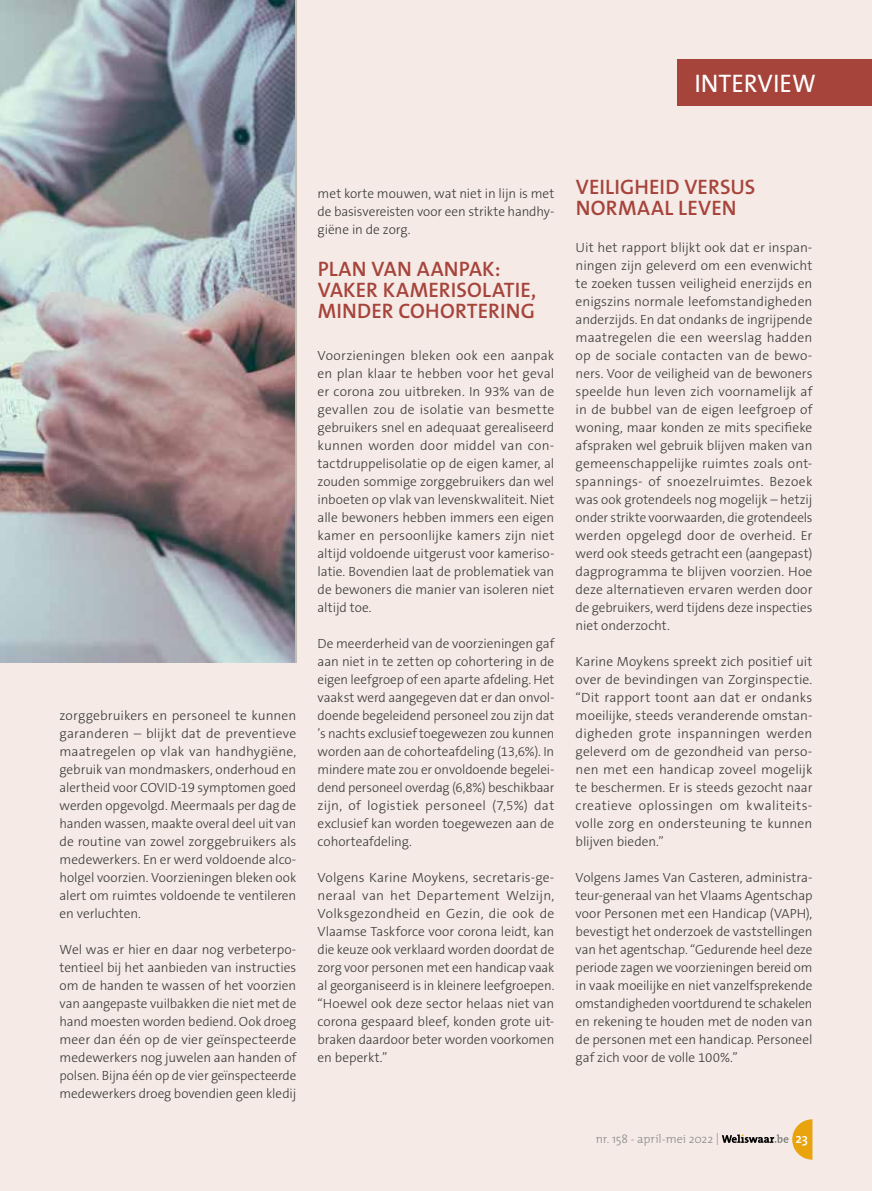
<style>
.page{position:relative;width:872px;height:1191px;background:#f5eae6}
.page>*{position:absolute;margin:0;border:0;box-sizing:border-box;transform-origin:0 0}
.t1{font:25.5px "The Sans B W5 Plain";color:#fff}
.t2{font:600 21px/21px "The Sans B W6";letter-spacing:.005em;color:#a6443b}
.t3{font:600 13.5px "The Mix";color:#fff}
.t4{font:300 13.35px/18px "The Sans B W3";letter-spacing:-.005em;color:#383937;text-align:justify}
.t5{font:300 12px "The Mix";letter-spacing:-.005em;color:#878988}
</style>
<div class="page">
<img style="left:0;top:0;width:295px;height:662px">
<div style="left:677px;top:60px;width:195px;height:46px;background:#a6443b"></div>
<svg style="left:722px;top:1119px;width:90px;height:40px"></svg>
<h1 class="t1" style="left:694px;top:67px;width:123px">INTERVIEW</h1>
<p class="t4" style="left:60px;top:707px;width:238px">zorggebruikers en personeel te kunnen garanderen – blijkt dat de preventieve maatregelen op vlak van handhygiëne, gebruik van mondmaskers, onderhoud en alertheid voor COVID-19 symptomen goed werden opgevolgd. Meermaals per dag de handen wassen, maakte overal deel uit van de routine van zowel zorggebruikers als medewerkers. En er werd voldoende alco&shy;holgel voorzien. Voorzieningen bleken ook alert om ruimtes voldoende te ventileren en verluchten.</p>
<p class="t4" style="left:60px;top:941px;width:238px">Wel was er hier en daar nog verbeterpo&shy;tentieel bij het aanbieden van instructies om de handen te wassen of het voorzien van aangepaste vuilbakken die niet met de hand moesten worden bediend. Ook droeg meer dan één op de vier geïnspecteerde medewerkers nog juwelen aan handen of polsen. Bijna één op de vier geïnspecteerde medewerkers droeg bovendien geen kledij</p>
<p class="t4" style="left:317px;top:185px;width:238px">met korte mouwen, wat niet in lijn is met de basisvereisten voor een strikte handhy&shy;giëne in de zorg.</p>
<h2 class="t2" style="left:318px;top:259px;width:220px">PLAN VAN AANPAK:<br>VAKER KAMERISOLATIE,<br>MINDER COHORTERING</h2>
<p class="t4" style="left:317px;top:347px;width:238px">Voorzieningen bleken ook een aanpak en plan klaar te hebben voor het geval er corona zou uitbreken. In 93% van de gevallen zou de isolatie van besmette gebruikers snel en adequaat gerealiseerd kunnen worden door middel van con&shy;tactdruppelisolatie op de eigen kamer, al zouden sommige zorggebruikers dan wel inboeten op vlak van levenskwaliteit. Niet alle bewoners hebben immers een eigen kamer en persoonlijke kamers zijn niet altijd voldoende uitgerust voor kameriso&shy;latie. Bovendien laat de problematiek van de bewoners die manier van isoleren niet altijd toe.</p>
<p class="t4" style="left:317px;top:635px;width:238px">De meerderheid van de voorzieningen gaf aan niet in te zetten op cohortering in de eigen leefgroep of een aparte afdeling. Het vaakst werd aangegeven dat er dan onvol&shy;doende begeleidend personeel zou zijn dat ’s nachts exclusief toegewezen zou kunnen worden aan de cohorteafdeling (13,6%). In mindere mate zou er onvoldoende begelei&shy;dend personeel overdag (6,8%) beschikbaar zijn, of logistiek personeel (7,5%) dat exclusief kan worden toegewezen aan de cohorteafdeling.</p>
<p class="t4" style="left:317px;top:869px;width:238px">Volgens Karine Moykens, secretaris-ge&shy;neraal van het Departement Welzijn, Volksgezondheid en Gezin, die ook de Vlaamse Taskforce voor corona leidt, kan die keuze ook verklaard worden doordat de zorg voor personen met een handicap vaak al georganiseerd is in kleinere leefgroepen. “Hoewel ook deze sector helaas niet van corona gespaard bleef, konden grote uit&shy;braken daardoor beter worden voorkomen en beperkt.”</p>
<h2 class="t2" style="left:576px;top:177px;width:181px">VEILIGHEID VERSUS<br>NORMAAL LEVEN</h2>
<p class="t4" style="left:575px;top:239px;width:238px">Uit het rapport blijkt ook dat er inspan&shy;ningen zijn geleverd om een evenwicht te zoeken tussen veiligheid enerzijds en enigszins normale leefomstandigheden anderzijds. En dat ondanks de ingrijpende maatregelen die een weerslag hadden op de sociale contacten van de bewo&shy;ners. Voor de veiligheid van de bewoners speelde hun leven zich voornamelijk af in de bubbel van de eigen leefgroep of woning, maar konden ze mits specifieke afspraken wel gebruik blijven maken van gemeenschappelijke ruimtes zoals ont&shy;spannings- of snoezelruimtes. Bezoek was ook grotendeels nog mogelijk – hetzij onder strikte voorwaarden, die grotendeels werden opgelegd door de overheid. Er werd ook steeds getracht een (aangepast) dagprogramma te blijven voorzien. Hoe deze alternatieven ervaren werden door de gebruikers, werd tijdens deze inspecties niet onderzocht.</p>
<p class="t4" style="left:575px;top:653px;width:238px">Karine Moykens spreekt zich positief uit over de bevindingen van Zorginspectie. “Dit rapport toont aan dat er ondanks moeilijke, steeds veranderende omstan&shy;digheden grote inspanningen werden geleverd om de gezondheid van perso&shy;nen met een handicap zoveel mogelijk te beschermen. Er is steeds gezocht naar creatieve oplossingen om kwaliteits&shy;volle zorg en ondersteuning te kunnen blijven bieden.”</p>
<p class="t4" style="left:575px;top:869px;width:238px">Volgens James Van Casteren, administra&shy;teur-generaal van het Vlaams Agentschap voor Personen met een Handicap (VAPH), bevestigt het onderzoek de vaststellingen van het agentschap. “Gedurende heel deze periode zagen we voorzieningen bereid om in vaak moeilijke en niet vanzelfsprekende omstandigheden voortdurend te schakelen en rekening te houden met de noden van de personen met een handicap. Personeel gaf zich voor de volle 100%.”</p>
<p class="t5" style="left:596px;top:1129px;width:125px">nr. 158 - april-mei 2022 |</p>
<p class="t3" style="left:795px;top:1127px;width:14px">23</p>
</div>
